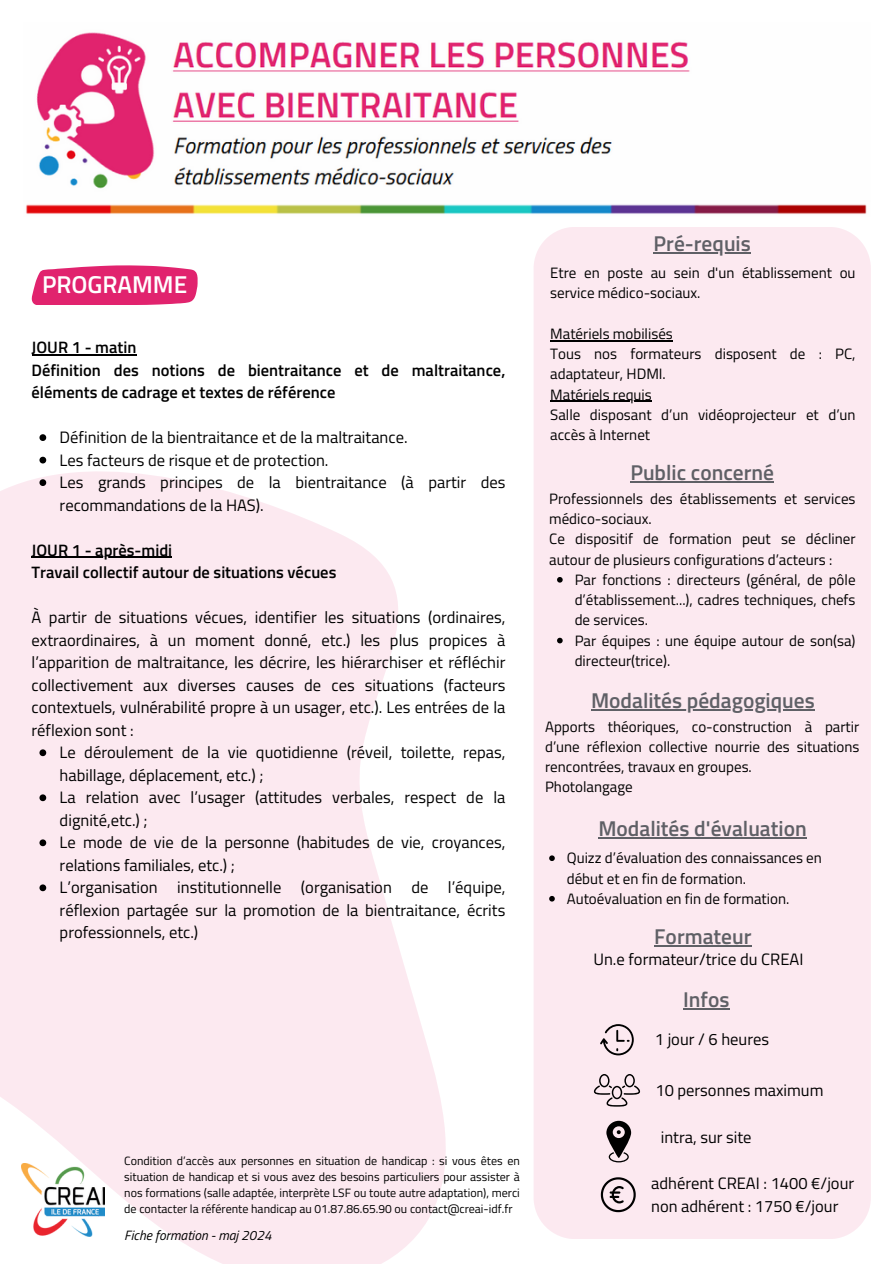
<style>
.page{position:relative;width:894px;height:1264px;background:#fff}
.page>*{position:absolute;margin:0;border:0;box-sizing:border-box;transform-origin:0 0}
.t1{font:600 24.45px "Titillium Web";color:#fff}
.t2{font:600 21.45px "Titillium Web";color:#5f6066}
.t3{font:16.5px/22.5px "Titillium Web";color:#000}
.t4{font:600 16.5px/22.5px "Titillium Web";color:#000}
.t5{font:15px/20.2px "Titillium Web";color:#000}
.t6{font:italic 13.5px "Titillium Web";color:#000}
.t7{font:12px/16px "Titillium Web";color:#000;text-align:justify}
</style>
<div class="page">
<svg style="left:0;top:436px;width:603px;height:827px;fill:#fce9f0"></svg>
<div style="left:533px;top:227px;width:337px;height:1011px;background:#fce9f0"></div>
<svg style="left:600px;top:1024px;width:33px;height:31px"></svg>
<svg style="left:593px;top:1073px;width:47px;height:33px;background:#cfbfc5"></svg>
<svg style="left:600px;top:1177px;width:35px;height:35px"></svg>
<svg style="left:606px;top:1120px;width:25px;height:42px"></svg>
<hr style="left:630px;top:481px;width:143px;height:1px;background:#5f6066">
<svg style="left:557px;top:577px;width:5px;height:5px"></svg>
<svg style="left:557px;top:637px;width:5px;height:6px"></svg>
<hr style="left:598px;top:837px;width:208px;height:1px;background:#5f6066">
<svg style="left:549px;top:855px;width:5px;height:6px"></svg>
<svg style="left:549px;top:895px;width:5px;height:6px"></svg>
<hr style="left:683px;top:1008px;width:46px;height:1px;background:#5f6066">
<hr style="left:653px;top:252px;width:97px;height:2px;background:#5f6066">
<hr style="left:550px;top:340px;width:122px;height:1px;background:#000">
<hr style="left:550px;top:401px;width:101px;height:1px;background:#000">
<hr style="left:591px;top:709px;width:223px;height:1px;background:#5f6066">
<hr style="left:654px;top:945px;width:97px;height:1px;background:#5f6066">
<svg style="left:32px;top:265px;width:165px;height:40px;background:#e3367a"></svg>
<hr style="left:32px;top:354px;width:104px;height:1px;background:#000">
<svg style="left:39px;top:434px;width:7px;height:7px"></svg>
<svg style="left:39px;top:457px;width:7px;height:6px"></svg>
<svg style="left:39px;top:479px;width:7px;height:7px"></svg>
<hr style="left:32px;top:557px;width:140px;height:1px;background:#000">
<svg style="left:39px;top:749px;width:7px;height:7px"></svg>
<svg style="left:39px;top:794px;width:7px;height:7px"></svg>
<svg style="left:39px;top:839px;width:7px;height:7px"></svg>
<svg style="left:39px;top:884px;width:7px;height:7px"></svg>
<img style="left:26px;top:32px;width:841px;height:182px">
<img style="left:21px;top:1162px;width:83px;height:74px">
<p class="t1" style="left:42px;top:265px;width:147px">PROGRAMME</p>
<h4 class="t4" style="left:32px;top:336px;width:475px">JOUR 1 - matin<br>Définition des notions de bientraitance et de maltraitance, éléments de cadrage et textes de référence</h4>
<p class="t3" style="left:60px;top:426px;width:349px">Définition de la bientraitance et de la maltraitance.</p>
<h4 class="t3" style="left:60px;top:448px;width:270px">Les facteurs de risque et de protection.</h4>
<p class="t3" style="left:60px;top:471px;width:447px">Les grands principes de la bientraitance (à partir des recommandations de la HAS).</p>
<h1 class="t4" style="left:32px;top:538px;width:306px">JOUR 1 - après-midi<br>Travail collectif autour de situations vécues</h1>
<h3 class="t3" style="left:32px;top:606px;width:475px;text-align:justify">À partir de situations vécues, identifier les situations (ordinaires, extraordinaires, à un moment donné, etc.) les plus propices à l’apparition de maltraitance, les décrire, les hiérarchiser et réfléchir collectivement aux diverses causes de ces situations (facteurs contextuels, vulnérabilité propre à un usager, etc.). Les entrées de la réflexion sont :</h3>
<p class="t3" style="left:60px;top:741px;width:447px">Le déroulement de la vie quotidienne (réveil, toilette, repas, habillage, déplacement, etc.) ;</p>
<p class="t3" style="left:60px;top:786px;width:447px">La relation avec l’usager (attitudes verbales, respect de la dignité,etc.) ;</p>
<p class="t3" style="left:60px;top:831px;width:447px">Le mode de vie de la personne (habitudes de vie, croyances, relations familiales, etc.) ;</p>
<h3 class="t3" style="left:60px;top:876px;width:447px;text-align:justify">L’organisation institutionnelle (organisation de l’équipe, réflexion partagée sur la promotion de la bientraitance, écrits professionnels, etc.)</h3>
<p class="t7" style="left:124px;top:1152px;width:397px">Condition d’accès aux personnes en situation de handicap : si vous êtes en situation de handicap et si vous avez des besoins particuliers pour assister à nos formations (salle adaptée, interprète LSF ou toute autre adaptation), merci de contacter la référente handicap au 01.87.86.65.90 ou contact@creai-idf.fr</p>
<p class="t6" style="left:124px;top:1224px;width:149px">Fiche formation - maj 2024</p>
<h2 class="t2" style="left:653px;top:227px;width:99px">Pré-requis</h2>
<h4 class="t5" style="left:550px;top:262px;width:307px">Etre en poste au sein d'un établissement ou service médico-sociaux.</h4>
<h2 class="t5" style="left:550px;top:323px;width:307px">Matériels mobilisés<br>Tous nos formateurs disposent de : PC, adaptateur, HDMI.</h2>
<p class="t5" style="left:550px;top:384px;width:307px">Matériels requis<br>Salle disposant d’un vidéoprojecteur et d’un accès à Internet</p>
<p class="t2" style="left:630px;top:456px;width:145px">Public concerné</p>
<h2 class="t5" style="left:549px;top:488px;width:308px">Professionnels des établissements et services médico-sociaux.<br>Ce dispositif de formation peut se décliner autour de plusieurs configurations d’acteurs :</h2>
<h4 class="t5" style="left:574px;top:569px;width:282px;text-align:justify">Par fonctions : directeurs (général, de pôle d’établissement...), cadres techniques, chefs de services.</h4>
<h4 class="t5" style="left:574px;top:630px;width:282px">Par équipes : une équipe autour de son(sa) directeur(trice).</h4>
<h4 class="t2" style="left:591px;top:684px;width:225px">Modalités pédagogiques</h4>
<h4 class="t5" style="left:545px;top:716px;width:316px">Apports théoriques, co-construction à partir d’une réflexion collective nourrie des situations rencontrées, travaux en groupes.<br>Photolangage</h4>
<h2 class="t2" style="left:598px;top:811px;width:210px">Modalités d'évaluation</h2>
<h4 class="t5" style="left:566px;top:847px;width:256px">Quizz d’évaluation des connaissances en début et en fin de formation.</h4>
<h2 class="t5" style="left:566px;top:888px;width:224px">Autoévaluation en fin de formation.</h2>
<p class="t2" style="left:654px;top:919px;width:99px">Formateur</p>
<h2 class="t3" style="left:593px;top:947px;width:211px">Un.e formateur/trice du CREAI</h2>
<p class="t2" style="left:683px;top:982px;width:48px">Infos</p>
<h4 class="t3" style="left:654px;top:1027px;width:116px">1 jour / 6 heures</h4>
<p class="t3" style="left:655px;top:1078px;width:169px">10 personnes maximum</p>
<p class="t3" style="left:660px;top:1125px;width:92px">intra, sur site</p>
<p class="t3" style="left:651px;top:1171px;width:204px">adhérent CREAI : 1400 €/jour non adhérent : 1750 €/jour</p>
</div>
